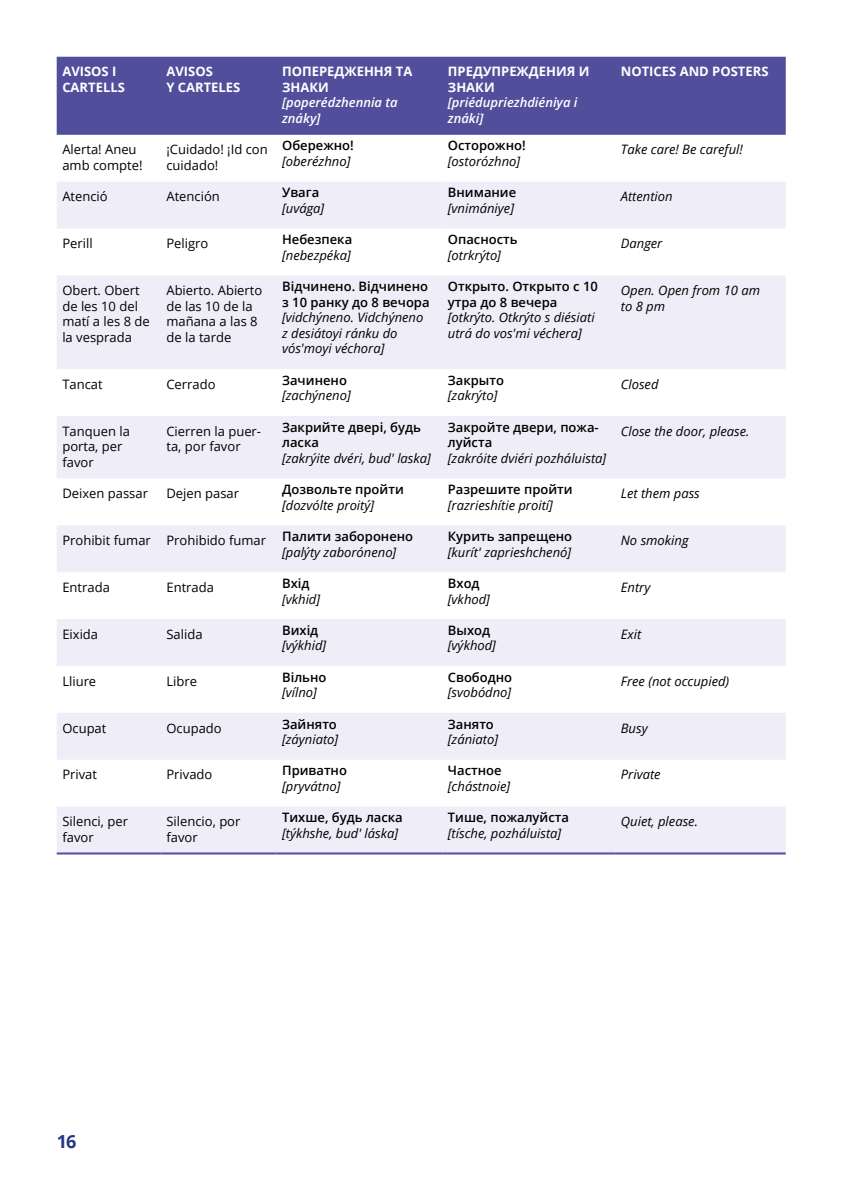
<style>
.page{position:relative;width:842px;height:1191px;background:#fff}
.page>*{position:absolute;margin:0;border:0;box-sizing:border-box;transform-origin:0 0}
.t1{font:700 18px "Open Sans";color:#283583}
.t2{font:italic 13px/15.6px "Open Sans";color:#000}
.t3{font:13px/15.6px "Open Sans";color:#000}
.t4{font:600 13px/15.6px "Open Sans";color:#000}
.t5{font:700 13px/15.6px "Open Sans";color:#fff}
.t6{font:italic 600 13px/15.6px "Open Sans";color:#fff}
.s1{font-style:italic}
</style>
<div class="page">
<div style="left:57px;top:57px;width:729px;height:78px;background:#514e9c"></div>
<div style="left:57px;top:182px;width:729px;height:46px;background:#efeef8"></div>
<svg style="left:57px;top:276px;width:729px;height:576px;fill:#efeef8"></svg>
<hr style="left:57px;top:852px;width:104px;height:2px;background:#514e9c">
<hr style="left:161px;top:852px;width:115px;height:2px;background:#514e9c">
<hr style="left:276px;top:852px;width:166px;height:2px;background:#514e9c">
<hr style="left:442px;top:852px;width:173px;height:2px;background:#514e9c">
<hr style="left:615px;top:852px;width:171px;height:2px;background:#514e9c">
<p class="t5" style="left:62px;top:63px;width:64px">AVISOS I<br>CARTELLS</p>
<p class="t5" style="left:166px;top:63px;width:75px">AVISOS<br>Y CARTELES</p>
<p class="t5" style="left:282px;top:63px;width:132px">ПОПЕРЕДЖЕННЯ ТА<br>ЗНАКИ</p>
<p class="t6" style="left:282px;top:95px;width:117px">[poperédzhennia ta znáky]</p>
<p class="t5" style="left:448px;top:63px;width:143px">ПРЕДУПРЕЖДЕНИЯ И<br>ЗНАКИ</p>
<p class="t6" style="left:448px;top:95px;width:131px">[priédupriezhdiéniya i znáki]</p>
<p class="t5" style="left:621px;top:63px;width:149px">NOTICES AND POSTERS</p>
<p class="t3" style="left:62px;top:141px;width:82px">Alerta! Aneu amb compte!</p>
<p class="t3" style="left:166px;top:141px;width:103px">¡Cuidado! ¡Id con cuidado!</p>
<p class="t4" style="left:282px;top:138px;width:73px">Обережно!</p>
<p class="t2" style="left:282px;top:153px;width:70px">[oberézhno]</p>
<p class="t4" style="left:448px;top:138px;width:79px">Осторожно!</p>
<p class="t2" style="left:448px;top:153px;width:74px">[ostorózhno]</p>
<p class="t2" style="left:621px;top:141px;width:124px">Take care! Be careful!</p>
<p class="t3" style="left:62px;top:188px;width:47px">Atenció</p>
<p class="t3" style="left:166px;top:188px;width:55px">Atención</p>
<p class="t4" style="left:282px;top:184px;width:39px">Увага</p>
<p class="t2" style="left:282px;top:200px;width:44px">[uvága]</p>
<p class="t4" style="left:448px;top:184px;width:70px">Внимание</p>
<p class="t2" style="left:448px;top:200px;width:68px">[vnimániye]</p>
<p class="t2" style="left:621px;top:188px;width:53px">Attention</p>
<p class="t3" style="left:62px;top:235px;width:32px">Perill</p>
<p class="t3" style="left:166px;top:235px;width:43px">Peligro</p>
<p class="t4" style="left:282px;top:231px;width:72px">Небезпека</p>
<p class="t2" style="left:282px;top:247px;width:70px">[nebezpéka]</p>
<p class="t4" style="left:448px;top:231px;width:71px">Опасность</p>
<p class="t2" style="left:448px;top:247px;width:55px">[otrkrýto]</p>
<p class="t2" style="left:621px;top:235px;width:43px">Danger</p>
<p class="t3" style="left:62px;top:282px;width:89px">Obert. Obert de les 10 del matí a les 8 de la vesprada</p>
<p class="t3" style="left:166px;top:282px;width:97px">Abierto. Abierto de las 10 de la mañana a las 8 de la tarde</p>
<p class="t4" style="left:282px;top:278px;width:149px">Відчинено. Відчинено з 10 ранку до 8 вечора</p>
<p class="t2" style="left:282px;top:309px;width:143px">[vidchýneno. Vidchýneno z desiátoyi ránku do vós'moyi véchora]</p>
<p class="t4" style="left:448px;top:278px;width:151px">Открыто. Открыто с 10 утра до 8 вечера</p>
<p class="t2" style="left:448px;top:309px;width:148px">[otkrýto. Otkrýto s diésiati utrá do vos'mi véchera]</p>
<p class="t2" style="left:621px;top:282px;width:141px">Open. Open from 10 am to 8 pm</p>
<p class="t3" style="left:62px;top:376px;width:42px">Tancat</p>
<p class="t3" style="left:166px;top:376px;width:51px">Cerrado</p>
<p class="t4" style="left:282px;top:372px;width:66px">Зачинено</p>
<p class="t2" style="left:282px;top:387px;width:70px">[zachýneno]</p>
<p class="t4" style="left:448px;top:372px;width:58px">Закрыто</p>
<p class="t2" style="left:448px;top:387px;width:51px">[zakrýto]</p>
<p class="t2" style="left:621px;top:376px;width:39px">Closed</p>
<p class="t3" style="left:62px;top:423px;width:69px">Tanquen la porta, per favor</p>
<p class="t3" style="left:166px;top:423px;width:96px">Cierren la puer&shy;ta, por favor</p>
<p class="t4" style="left:282px;top:419px;width:140px">Закрийте двері, будь ласка</p>
<p class="t2" style="left:282px;top:450px;width:150px">[zakrýite dvéri, bud' laska]</p>
<p class="t4" style="left:448px;top:419px;width:152px">Закройте двери, пожа&shy;луйста</p>
<p class="t2" style="left:448px;top:450px;width:160px">[zakróite dviéri pozháluista]</p>
<p class="t2" style="left:621px;top:423px;width:130px">Close the door, please.</p>
<p class="t3" style="left:62px;top:485px;width:87px">Deixen passar</p>
<p class="t3" style="left:166px;top:485px;width:74px">Dejen pasar</p>
<p class="t4" style="left:282px;top:481px;width:123px">Дозвольте пройти</p>
<p class="t2" style="left:282px;top:497px;width:94px">[dozvólte proitý]</p>
<p class="t4" style="left:448px;top:481px;width:126px">Разрешите пройти</p>
<p class="t2" style="left:448px;top:497px;width:106px">[razrieshítie proití]</p>
<p class="t2" style="left:621px;top:485px;width:80px">Let them pass</p>
<p class="t3" style="left:282px;top:534px;width:133px;line-height:11.6px;text-indent:-220px">Prohibit fumar Prohibido fumar <sup>Палити</sup> <sup>заборонено </sup><span class="s1">[palýty zaboróneno]</span></p>
<p class="t4" style="left:448px;top:528px;width:126px">Курить запрещено</p>
<p class="t2" style="left:448px;top:544px;width:125px">[kurít' zaprieshchenó]</p>
<p class="t2" style="left:621px;top:532px;width:69px">No smoking</p>
<p class="t3" style="left:62px;top:579px;width:49px">Entrada</p>
<p class="t3" style="left:166px;top:579px;width:49px">Entrada</p>
<p class="t4" style="left:282px;top:575px;width:29px">Вхід</p>
<p class="t2" style="left:282px;top:590px;width:40px">[vkhid]</p>
<p class="t4" style="left:448px;top:575px;width:33px">Вход</p>
<p class="t2" style="left:448px;top:590px;width:44px">[vkhod]</p>
<p class="t2" style="left:621px;top:579px;width:31px">Entry</p>
<p class="t3" style="left:62px;top:626px;width:37px">Eixida</p>
<p class="t3" style="left:166px;top:626px;width:38px">Salida</p>
<p class="t4" style="left:282px;top:622px;width:38px">Вихід</p>
<p class="t2" style="left:282px;top:637px;width:46px">[výkhid]</p>
<p class="t4" style="left:448px;top:622px;width:44px">Выход</p>
<p class="t2" style="left:448px;top:637px;width:50px">[výkhod]</p>
<p class="t2" style="left:621px;top:626px;width:22px">Exit</p>
<p class="t3" style="left:62px;top:673px;width:35px">Lliure</p>
<p class="t3" style="left:166px;top:673px;width:32px">Libre</p>
<p class="t4" style="left:282px;top:669px;width:46px">Вільно</p>
<p class="t2" style="left:282px;top:684px;width:36px">[vílno]</p>
<p class="t4" style="left:448px;top:669px;width:66px">Свободно</p>
<p class="t2" style="left:448px;top:684px;width:65px">[svobódno]</p>
<p class="t2" style="left:621px;top:673px;width:110px">Free (not occupied)</p>
<p class="t3" style="left:62px;top:719px;width:46px">Ocupat</p>
<p class="t3" style="left:166px;top:719px;width:57px">Ocupado</p>
<p class="t4" style="left:282px;top:716px;width:56px">Зайнято</p>
<p class="t2" style="left:282px;top:731px;width:58px">[záyniato]</p>
<p class="t4" style="left:448px;top:716px;width:47px">Занято</p>
<p class="t2" style="left:448px;top:731px;width:52px">[zániato]</p>
<p class="t2" style="left:621px;top:719px;width:28px">Busy</p>
<p class="t3" style="left:62px;top:766px;width:36px">Privat</p>
<p class="t3" style="left:166px;top:766px;width:47px">Privado</p>
<p class="t4" style="left:282px;top:762px;width:66px">Приватно</p>
<p class="t2" style="left:282px;top:778px;width:60px">[pryvátno]</p>
<p class="t4" style="left:448px;top:762px;width:55px">Частное</p>
<p class="t2" style="left:448px;top:778px;width:64px">[chástnoie]</p>
<p class="t2" style="left:621px;top:766px;width:41px">Private</p>
<p class="t3" style="left:62px;top:813px;width:67px">Silenci, per favor</p>
<p class="t3" style="left:166px;top:813px;width:76px">Silencio, por favor</p>
<p class="t4" style="left:282px;top:809px;width:122px">Тихше, будь ласка</p>
<p class="t2" style="left:282px;top:825px;width:118px">[týkhshe, bud' láska]</p>
<p class="t4" style="left:448px;top:809px;width:123px">Тише, пожалуйста</p>
<p class="t2" style="left:448px;top:825px;width:115px">[tísche, pozháluista]</p>
<p class="t2" style="left:621px;top:813px;width:79px">Quiet, please.</p>
<h1 class="t1" style="left:57px;top:1129px;width:21px">16</h1>
</div>
